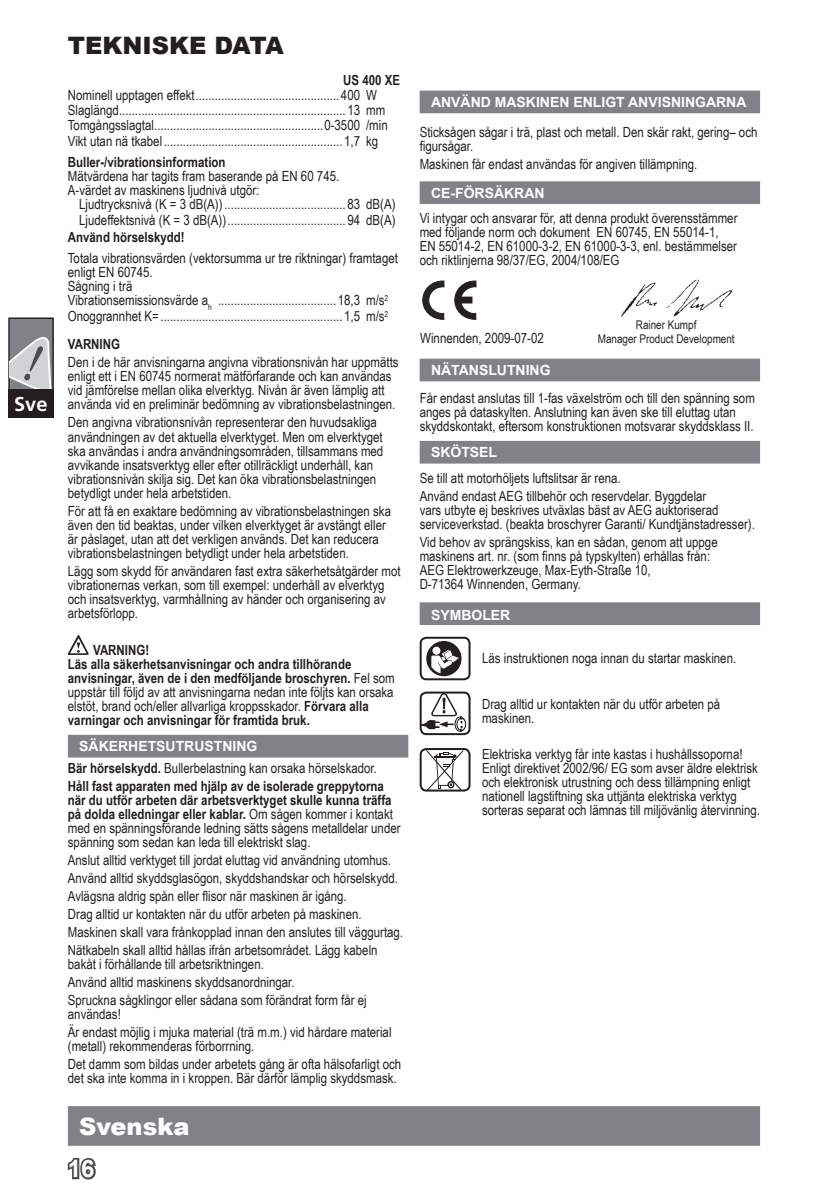
<style>
.page{position:relative;width:828px;height:1191px;background:#fff}
.page>*{position:absolute;margin:0;border:0;box-sizing:border-box;transform-origin:0 0}
.t1{font:900 24px "Arial";color:#231f20}
.t2{font:900 24px "Arial";color:#fff}
.t3{font:700 24px "Arial";color:#fff}
.t4{font:700 20px "Frutiger LT Std";color:#fff}
.t5{font:14px/14px "Arial Narrow";color:#231f20}
.t6{font:700 14px/14px "Arial Narrow";color:#231f20}
.t7{font:700 14px "Arial";color:#fff}
.t8{font:12px "Arial Narrow";color:#231f20}
.s1{font-weight:700}
.s2{font-weight:400}
</style>
<div class="page">
<div style="left:69px;top:1106px;width:689px;height:38px;background:#808285"></div>
<div style="left:68px;top:1105px;width:691px;height:40px;border:2px solid #808285"></div>
<svg style="left:67px;top:1157px;width:29px;height:23px"></svg>
<div style="left:9px;top:318px;width:44px;height:74px;background:#808285"></div>
<div style="left:8px;top:317px;width:46px;height:75px;border:1px solid #231f20"></div>
<svg style="left:10px;top:337px;width:42px;height:52px"></svg>
<div style="left:8px;top:389px;width:46px;height:29px;background:#231f20"></div>
<svg style="left:454px;top:280px;width:22px;height:40px"></svg>
<div style="left:459px;top:297px;width:13px;height:6px;background:#231f20"></div>
<svg style="left:621px;top:282px;width:36px;height:34px"></svg>
<svg style="left:666px;top:280px;width:66px;height:36px"></svg>
<svg style="left:422px;top:280px;width:22px;height:40px"></svg>
<div style="left:69px;top:735px;width:338px;height:21px;background:#808285"></div>
<div style="left:68px;top:734px;width:340px;height:23px;border:2px solid #808285"></div>
<div style="left:420px;top:92px;width:338px;height:20px;background:#808285"></div>
<div style="left:419px;top:91px;width:340px;height:22px;border:2px solid #808285"></div>
<div style="left:420px;top:182px;width:338px;height:21px;background:#808285"></div>
<div style="left:419px;top:181px;width:340px;height:23px;border:2px solid #808285"></div>
<div style="left:420px;top:359px;width:338px;height:21px;background:#808285"></div>
<div style="left:419px;top:358px;width:340px;height:23px;border:2px solid #808285"></div>
<div style="left:420px;top:442px;width:338px;height:20px;background:#808285"></div>
<div style="left:419px;top:441px;width:340px;height:22px;border:2px solid #808285"></div>
<div style="left:420px;top:603px;width:338px;height:21px;background:#808285"></div>
<div style="left:419px;top:602px;width:340px;height:23px;border:2px solid #808285"></div>
<div style="left:426px;top:641px;width:35px;height:35px;background:#231f20;border-radius:50%"></div>
<svg style="left:432px;top:646px;width:8px;height:8px"></svg>
<svg style="left:431px;top:649px;width:27px;height:24px"></svg>
<div style="left:419px;top:636px;width:51px;height:44px;border:2px solid #231f20;border-radius:6px"></div>
<svg style="left:426px;top:751px;width:37px;height:37px"></svg>
<div style="left:419px;top:748px;width:51px;height:43px;border:2px solid #231f20;border-radius:6px"></div>
<div style="left:419px;top:691px;width:51px;height:44px;border:2px solid #231f20;border-radius:6px"></div>
<div style="left:454px;top:716px;width:11px;height:15px;border:1px solid #231f20;border-radius:50%"></div>
<svg style="left:457px;top:718px;width:8px;height:12px"></svg>
<div style="left:456px;top:718px;width:10px;height:12px;border:1px solid #231f20;border-radius:50%"></div>
<svg style="left:419px;top:691px;width:43px;height:40px"></svg>
<svg style="left:68px;top:635px;width:20px;height:19px"></svg>
<h2 class="t4" style="left:14px;top:392px;width:35px">Sve</h2>
<h1 class="t1" style="left:68px;top:28px;width:217px">TEKNISKE DATA</h1>
<p class="t6" style="left:343px;top:73px;width:58px">US 400 XE</p>
<p class="t5" style="left:68px;top:87px;width:321px;line-height:15.4px">Nominell upptagen effekt.............................................400 W Slaglängd.......................................................................13 mm Tomgångsslagtal.....................................................0-3500 /min Vikt utan nä tkabel........................................................1,7 kg</p>
<p class="t6" style="left:68px;top:155px;width:159px">Buller-/vibrationsinformation</p>
<p class="t5" style="left:68px;top:169px;width:273px">Mätvärdena har tagits fram baserande på EN 60 745.<br>A-värdet av maskinens ljudnivå utgör:</p>
<p class="t5" style="left:79px;top:196px;width:318px;line-height:16px">Ljudtrycksnivå (K = 3 dB(A)) ......................................83 dB(A)<br>Ljudeffektsnivå (K = 3 dB(A)).....................................94 dB(A)</p>
<p class="t6" style="left:68px;top:230px;width:118px">Använd hörselskydd!</p>
<p class="t5" style="left:68px;top:251px;width:331px">Totala vibrationsvärden (vektorsumma ur tre riktningar) framtaget enligt EN 60745.<br>Sågning i trä<br>Vibrationsemissionsvärde a<sub>h</sub> .....................................18,3 m/s<sup>2</sup></p>
<p class="t5" style="left:68px;top:302px;width:322px;line-height:28px">Onoggrannhet K= .........................................................1,5 m/s<sup>2<br></sup><span class="s1">VARNING</span></p>
<p class="t5" style="left:68px;top:355px;width:332px">Den i de här anvisningarna angivna vibrationsnivån har uppmätts enligt ett i EN 60745 normerat mätförfarande och kan användas vid jämförelse mellan olika elverktyg. Nivån är även lämplig att använda vid en preliminär bedömning av vibrationsbelastningen.</p>
<p class="t5" style="left:68px;top:415px;width:317px">Den angivna vibrationsnivån representerar den huvudsakliga användningen av det aktuella elverktyget. Men om elverktyget ska användas i andra användningsområden, tillsammans med avvikande insatsverktyg eller efter otillräckligt underhåll, kan vibrationsnivån skilja sig. Det kan öka vibrationsbelastningen betydligt under hela arbetstiden.</p>
<p class="t5" style="left:68px;top:503px;width:324px">För att få en exaktare bedömning av vibrationsbelastningen ska även den tid beaktas, under vilken elverktyget är avstängt eller är påslaget, utan att det verkligen används. Det kan reducera vibrationsbelastningen betydligt under hela arbetstiden.</p>
<p class="t5" style="left:68px;top:563px;width:334px">Lägg som skydd för användaren fast extra säkerhetsåtgärder mot vibrationernas verkan, som till exempel: underhåll av elverktyg och insatsverktyg, varmhållning av händer och organisering av arbetsförlopp.</p>
<p class="t6" style="left:68px;top:642px;width:328px;text-indent:25px">VARNING!<br>Läs alla säkerhetsanvisningar och andra tillhörande anvisningar, även de i den medföljande broschyren. <span class="s2">Fel som uppstår till följd av att anvisningarna nedan inte följts kan orsaka elstöt, brand och/eller allvarliga kroppsskador.</span> Förvara alla varningar och anvisningar för framtida bruk.</p>
<p class="t6" style="left:68px;top:758px;width:317px;line-height:18px">Bär hörselskydd. <span class="s2">Bullerbelastning kan orsaka hörselskador.<br></span>Håll fast apparaten med hjälp av de isolerade greppytorna</p>
<p class="t5" style="left:68px;top:792px;width:334px"><span class="s1">när du utför arbeten där arbetsverktyget skulle kunna träffa på dolda elledningar eller kablar.</span> Om sågen kommer i kontakt med en spänningsförande ledning sätts sågens metalldelar under spänning som sedan kan leda till elektriskt slag.</p>
<p class="t5" style="left:68px;top:850px;width:337px;line-height:18px">Anslut alltid verktyget till jordat eluttag vid användning utomhus.<br>Använd alltid skyddsglasögon, skyddshandskar och hörselskydd.<br>Avlägsna aldrig spån eller flisor när maskinen är igång.<br>Drag alltid ur kontakten när du utför arbeten på maskinen.<br>Maskinen skall vara frånkopplad innan den anslutes till väggurtag.<br>Nätkabeln skall alltid hållas ifrån arbetsområdet. Lägg kabeln</p>
<p class="t5" style="left:68px;top:954px;width:300px;line-height:18px">bakåt i förhållande till arbetsriktningen.<br>Använd alltid maskinens skyddsanordningar.<br>Spruckna sågklingor eller sådana som förändrat form får ej</p>
<p class="t5" style="left:68px;top:1004px;width:325px;line-height:18px">användas!<br>Är endast möjlig i mjuka material (trä m.m.) vid hårdare material</p>
<p class="t5" style="left:68px;top:1036px;width:335px;line-height:18px">(metall) rekommenderas förborrning.<br>Det damm som bildas under arbetets gång är ofta hälsofarligt och</p>
<p class="t5" style="left:68px;top:1070px;width:330px">det ska inte komma in i kroppen. Bär därför lämplig skyddsmask.</p>
<p class="t7" style="left:79px;top:737px;width:180px">SÄKERHETSUTRUSTNING</p>
<h1 class="t2" style="left:79px;top:1108px;width:112px">Svenska</h1>
<h1 class="t3" style="left:68px;top:1152px;width:28px">16</h1>
<p class="t7" style="left:431px;top:93px;width:317px">ANVÄND MASKINEN ENLIGT ANVISNINGARNA</p>
<p class="t5" style="left:419px;top:124px;width:339px">Sticksågen sågar i trä, plast och metall. Den skär rakt, gering– och figursågar.</p>
<p class="t5" style="left:419px;top:156px;width:279px">Maskinen får endast användas för angiven tillämpning.</p>
<p class="t7" style="left:431px;top:184px;width:115px">CE-FÖRSÄKRAN</p>
<p class="t5" style="left:419px;top:210px;width:319px">Vi intygar och ansvarar för, att denna produkt överensstämmer med följande norm och dokument EN 60745, EN 55014-1, EN 55014-2, EN 61000-3-2, EN 61000-3-3, enl. bestämmelser och riktlinjerna 98/37/EG, 2004/108/EG</p>
<p class="t8" style="left:635px;top:315px;width:62px">Rainer Kumpf</p>
<p class="t5" style="left:420px;top:331px;width:125px">Winnenden, 2009-07-02</p>
<p class="t8" style="left:597px;top:330px;width:138px">Manager Product Development</p>
<p class="t7" style="left:431px;top:361px;width:121px">NÄTANSLUTNING</p>
<p class="t5" style="left:419px;top:390px;width:336px">Får endast anslutas till 1-fas växelström och till den spänning som anges på dataskylten. Anslutning kan även ske till eluttag utan skyddskontakt, eftersom konstruktionen motsvarar skyddsklass II.</p>
<p class="t5" style="left:419px;top:468px;width:288px;line-height:18px">Se till att motorhöljets luftslitsar är rena.<br>Använd endast AEG tillbehör och reservdelar. Byggdelar</p>
<p class="t5" style="left:419px;top:502px;width:336px">vars utbyte ej beskrives utväxlas bäst av AEG auktoriserad serviceverkstad. (beakta broschyrer Garanti/ Kundtjänstadresser).</p>
<p class="t5" style="left:419px;top:534px;width:299px">Vid behov av sprängskiss, kan en sådan, genom att uppge maskinens art. nr. (som finns på typskylten) erhållas från:<br>AEG Elektrowerkzeuge, Max-Eyth-Straße 10,<br>D-71364 Winnenden, Germany.</p>
<p class="t7" style="left:431px;top:443px;width:68px">SKÖTSEL</p>
<p class="t7" style="left:431px;top:606px;width:81px">SYMBOLER</p>
<p class="t5" style="left:482px;top:650px;width:255px">Läs instruktionen noga innan du startar maskinen.</p>
<p class="t5" style="left:482px;top:696px;width:240px">Drag alltid ur kontakten när du utför arbeten på maskinen.</p>
<p class="t5" style="left:482px;top:746px;width:279px">Elektriska verktyg får inte kastas i hushållssoporna!<br>Enligt direktivet 2002/96/ EG som avser äldre elektrisk och elektronisk utrustning och dess tillämpning enligt nationell lagstiftning ska uttjänta elektriska verktyg sorteras separat och lämnas till miljövänlig återvinning.</p>
</div>
